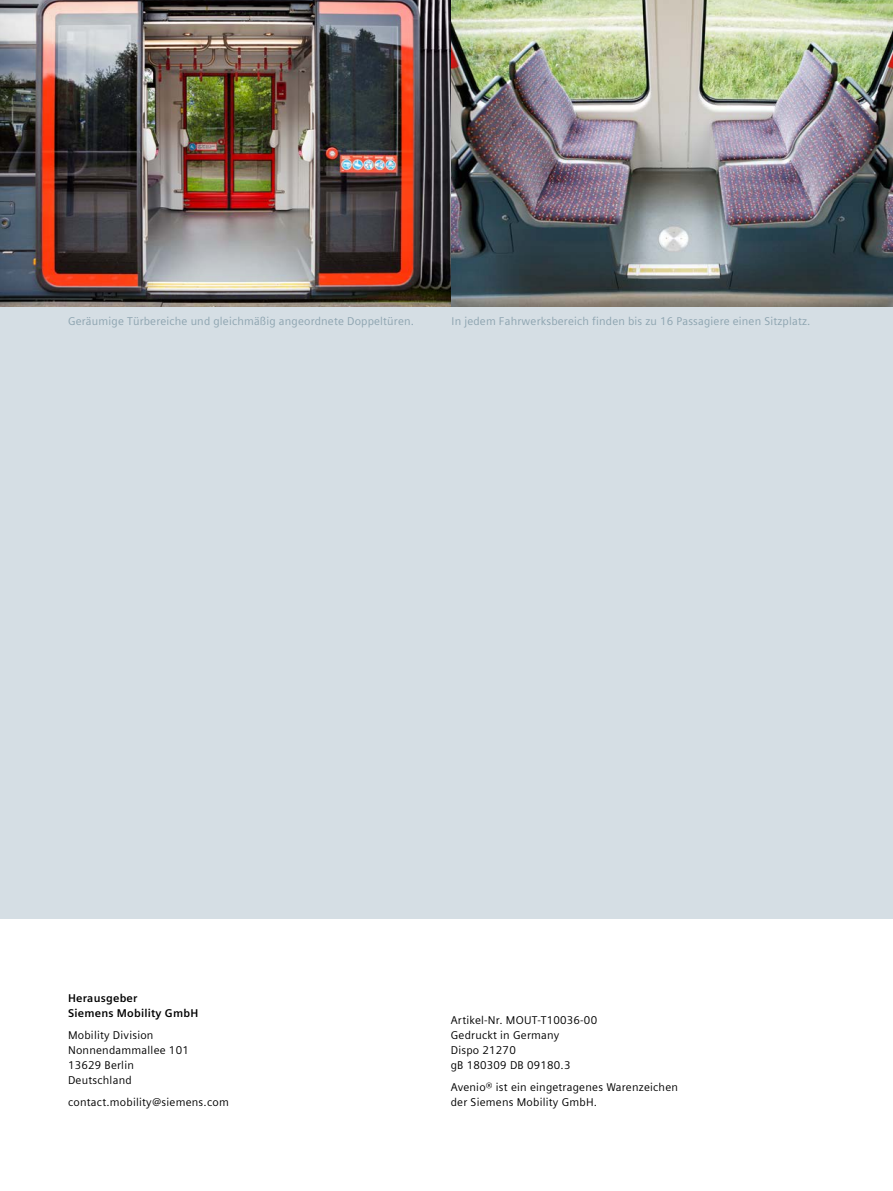
<style>
.page{position:relative;width:893px;height:1191px;background:#fff}
.page>*{position:absolute;margin:0;border:0;box-sizing:border-box;transform-origin:0 0}
.t1{font:11.25px/14.9px "Siemens Sans";letter-spacing:.02em;color:#000}
.t2{font:11.25px "Siemens Sans Global";letter-spacing:.015em;color:#8ca3af}
.t3{font:700 11.25px/14.9px "Siemens Sans";letter-spacing:.02em;color:#000}
</style>
<div class="page">
<div style="left:0;top:0;width:893px;height:918px;background:#d5dee4"></div>
<img style="left:0;top:0;width:452px;height:306px">
<img style="left:452px;top:0;width:441px;height:306px">
<p class="t2" style="left:68px;top:313px;width:348px">Geräumige Türbereiche und gleichmäßig angeordnete Doppeltüren.</p>
<p class="t2" style="left:452px;top:313px;width:360px">In jedem Fahrwerksbereich finden bis zu 16 Passagiere einen Sitzplatz.</p>
<p class="t3" style="left:68px;top:990px;width:132px">Herausgeber<br>Siemens Mobility GmbH</p>
<p class="t1" style="left:68px;top:1027px;width:122px">Mobility Division<br>Nonnendammallee 101<br>13629 Berlin<br>Deutschland</p>
<p class="t1" style="left:68px;top:1094px;width:162px">contact.mobility@siemens.com</p>
<p class="t1" style="left:451px;top:1012px;width:148px">Artikel-Nr. MOUT-T10036-00<br>Gedruckt in Germany<br>Dispo 21270<br>gB 180309 DB 09180.3</p>
<p class="t1" style="left:451px;top:1079px;width:229px">Avenio® ist ein eingetragenes Warenzeichen der Siemens Mobility GmbH.</p>
</div>
